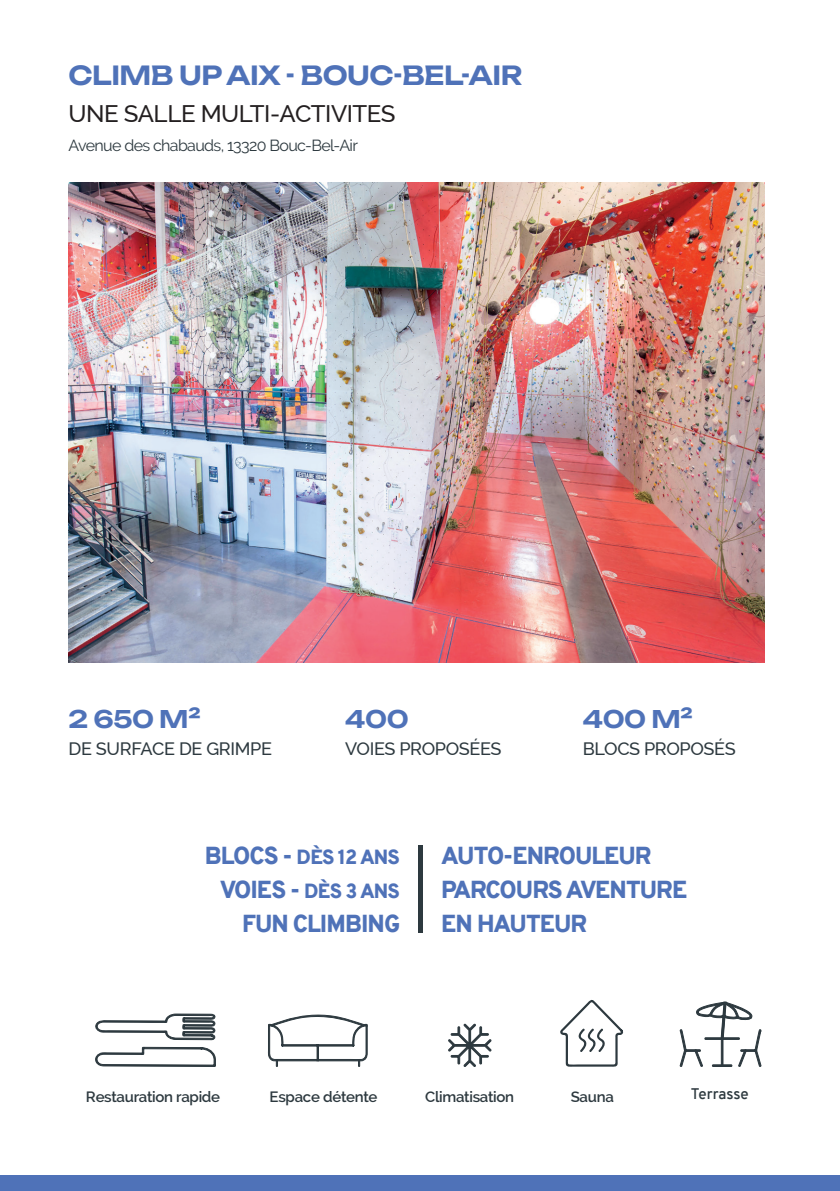
<style>
.page{position:relative;width:840px;height:1191px;background:#fff}
.page>*{position:absolute;margin:0;border:0;box-sizing:border-box;transform-origin:0 0}
.t1{font:26px "Unbounded";letter-spacing:-.02em;color:#4f72b8}
.t2{font:900 24px/34px "Overpass";letter-spacing:-.04em;color:#4f72b8}
.t3{font:500 24px "Raleway";letter-spacing:-.02em;color:#231f20}
.t4{font:24px "Unbounded";letter-spacing:-.02em;color:#4f72b8}
.t5{font:900 20px/34px "Overpass";letter-spacing:-.04em;color:#4f72b8;text-align:right}
.t6{font:500 18px "Raleway";letter-spacing:-.02em;color:#2d393f}
.t7{font:16px "Raleway";letter-spacing:-.04em;color:#2d393f}
.t8{font:600 15px "Raleway";letter-spacing:-.02em;color:#2d393f}
.t9{font:600 15px "Overpass";color:#2d393f}
.s1{font-size:24px}
</style>
<div class="page">
<img style="left:69px;top:183px;width:694px;height:479px">
<div style="left:0;top:1175px;width:839px;height:16px;background:#4f72b8"></div>
<hr style="left:418px;top:846px;width:4px;height:87px;background:#2d393f">
<svg style="left:95px;top:1046px;width:121px;height:21px"></svg>
<svg style="left:95px;top:1013px;width:121px;height:27px"></svg>
<svg style="left:448px;top:1023px;width:43px;height:44px"></svg>
<svg style="left:268px;top:1014px;width:99px;height:52px"></svg>
<svg style="left:679px;top:1001px;width:82px;height:66px"></svg>
<svg style="left:560px;top:999px;width:63px;height:68px"></svg>
<p class="t1" style="left:69px;top:55px;width:455px">CLIMB UP AIX - BOUC-BEL-AIR</p>
<p class="t3" style="left:69px;top:99px;width:328px">UNE SALLE MULTI-ACTIVITES</p>
<p class="t7" style="left:69px;top:136px;width:291px">Avenue des chabauds, 13320 Bouc-Bel-Air</p>
<p class="t4" style="left:69px;top:700px;width:134px">2 650 M²</p>
<p class="t4" style="left:345px;top:700px;width:65px">400</p>
<p class="t4" style="left:582px;top:700px;width:112px">400 M²</p>
<p class="t6" style="left:69px;top:738px;width:205px">DE SURFACE DE GRIMPE</p>
<p class="t6" style="left:345px;top:738px;width:158px">VOIES PROPOSÉES</p>
<p class="t6" style="left:582px;top:738px;width:154px">BLOCS PROPOSÉS</p>
<p class="t5" style="left:204px;top:840px;width:197px"><span class="s1">BLOCS -</span> DÈS 12 ANS<br><span class="s1">VOIES -</span> DÈS 3 ANS</p>
<p class="t2" style="left:242px;top:906px;width:159px">FUN CLIMBING</p>
<p class="t2" style="left:441px;top:838px;width:247px">AUTO-ENROULEUR<br>PARCOURS AVENTURE<br>EN HAUTEUR</p>
<p class="t8" style="left:86px;top:1087px;width:136px">Restauration rapide</p>
<p class="t8" style="left:269px;top:1087px;width:109px">Espace détente</p>
<p class="t8" style="left:425px;top:1087px;width:90px">Climatisation</p>
<p class="t8" style="left:570px;top:1087px;width:45px">Sauna</p>
<p class="t9" style="left:690px;top:1082px;width:59px">Terrasse</p>
</div>
